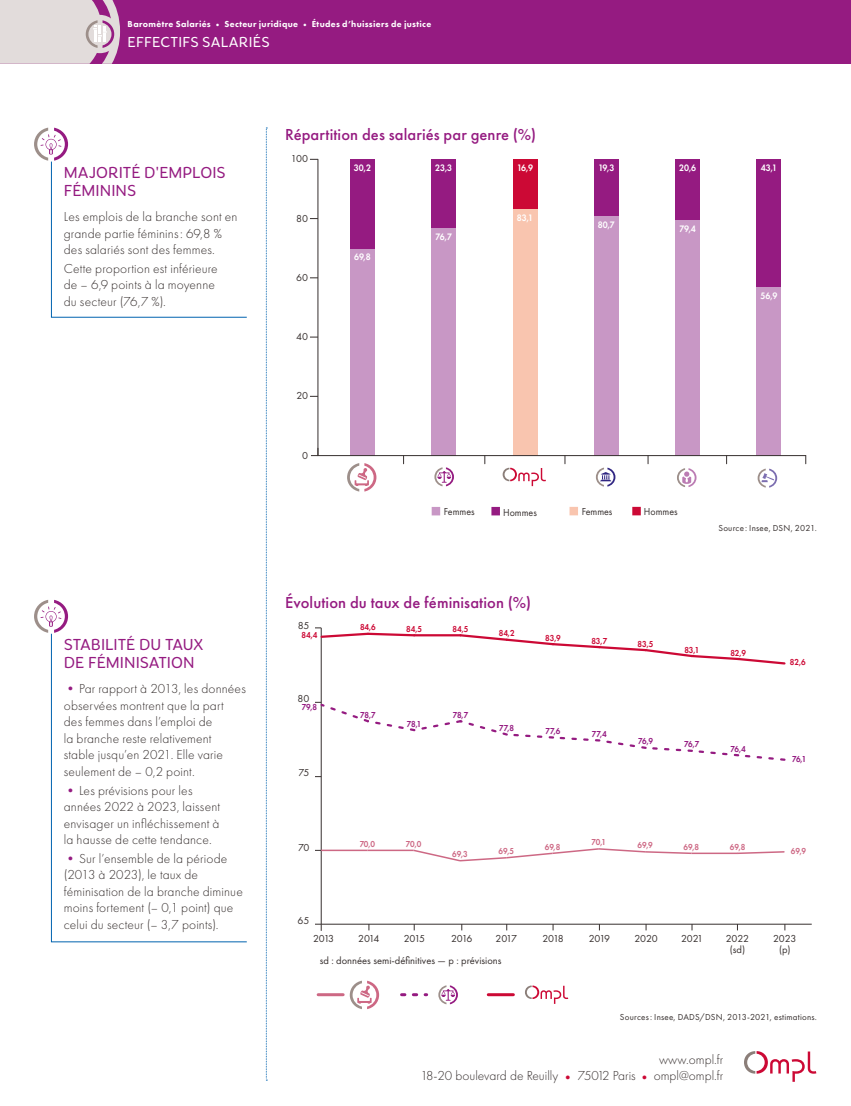
<style>
.page{position:relative;width:851px;height:1106px;background:#fff}
.page>*{position:absolute;margin:0;border:0;box-sizing:border-box;transform-origin:0 0}
.t1{font:500 16.5px "Futura PT";letter-spacing:.005em;color:#951b81}
.t2{font:300 16.5px/18px "Congenial";color:#951b81}
.t3{font:300 15px "Congenial";letter-spacing:.01em;color:#fff}
.t4{font:300 13.5px/16.5px "Futura PT";letter-spacing:.01em;color:#37302f}
.t5{font:10.5px/10.5px "Futura PT";color:#37302f;text-align:center}
.t6{font:10.5px "Futura PT";color:#37302f;scale:.95 1}
.t7{font:600 9.75px "Futura PT";color:#fff;scale:.9 1}
.t8{font:9px "Futura PT";letter-spacing:.025em;color:#37302f}
.t9{font:800 9px "Futura PT";letter-spacing:.035em;color:#fff}
.t10{font:600 9px "Futura PT";letter-spacing:-.035em;color:#951b81;scale:.9 1}
.t11{font:600 9px "Futura PT";color:#cc0935;scale:.9 1}
.t12{font:600 9px "Futura PT";color:#cd6884;scale:.9 1}
.s1{color:#951b81}
.s2{color:#cc0935}
</style>
<div class="page">
<div style="left:0;top:0;width:850px;height:64px;background:#951b81"></div>
<svg style="left:0;top:0;width:120px;height:64px;background:#dbcdd3"></svg>
<svg style="left:266px;top:128px;width:1px;height:952px"></svg>
<svg style="left:744px;top:1051px;width:72px;height:30px"></svg>
<svg style="left:502px;top:468px;width:44px;height:18px"></svg>
<div style="left:431px;top:507px;width:9px;height:8px;background:#c897c5"></div>
<div style="left:491px;top:507px;width:9px;height:8px;background:#951b81"></div>
<div style="left:569px;top:507px;width:9px;height:8px;background:#f9c5af"></div>
<div style="left:632px;top:507px;width:8px;height:8px;background:#cc0935"></div>
<svg style="left:677px;top:468px;width:19px;height:19px"></svg>
<div style="left:350px;top:159px;width:24px;height:90px;background:#951b81"></div>
<div style="left:431px;top:159px;width:25px;height:69px;background:#951b81"></div>
<div style="left:512px;top:159px;width:25px;height:51px;background:#cc0935"></div>
<div style="left:594px;top:159px;width:24px;height:58px;background:#951b81"></div>
<div style="left:675px;top:159px;width:24px;height:61px;background:#951b81"></div>
<div style="left:756px;top:159px;width:25px;height:128px;background:#951b81"></div>
<div style="left:350px;top:249px;width:24px;height:207px;background:#c897c5"></div>
<div style="left:431px;top:228px;width:25px;height:228px;background:#c897c5"></div>
<div style="left:512px;top:210px;width:25px;height:246px;background:#f9c5af"></div>
<div style="left:594px;top:217px;width:24px;height:239px;background:#c897c5"></div>
<div style="left:675px;top:220px;width:24px;height:236px;background:#c897c5"></div>
<div style="left:756px;top:287px;width:25px;height:169px;background:#c897c5"></div>
<svg style="left:347px;top:463px;width:29px;height:28px"></svg>
<svg style="left:757px;top:468px;width:20px;height:19px"></svg>
<hr style="left:318px;top:455px;width:487px;height:1px;background:#37302f">
<hr style="left:317px;top:159px;width:1px;height:296px;background:#37302f">
<svg style="left:311px;top:448px;width:7px;height:8px"></svg>
<svg style="left:434px;top:467px;width:20px;height:19px"></svg>
<svg style="left:595px;top:467px;width:20px;height:19px"></svg>
<hr style="left:315px;top:924px;width:496px;height:1px;background:#37302f">
<hr style="left:321px;top:628px;width:1px;height:296px;background:#37302f">
<svg style="left:315px;top:702px;width:471px;height:60px"></svg>
<svg style="left:458px;top:634px;width:328px;height:31px"></svg>
<hr style="left:414px;top:634px;width:46px;height:2px;background:#cc0935">
<svg style="left:315px;top:627px;width:101px;height:12px"></svg>
<svg style="left:350px;top:980px;width:29px;height:29px"></svg>
<svg style="left:736px;top:851px;width:49px;height:4px"></svg>
<hr style="left:691px;top:852px;width:46px;height:2px;background:#cd6884">
<svg style="left:412px;top:848px;width:280px;height:14px"></svg>
<hr style="left:367px;top:849px;width:46px;height:2px;background:#cd6884">
<hr style="left:321px;top:849px;width:46px;height:2px;background:#cd6884">
<hr style="left:318px;top:993px;width:25px;height:3px;background:#cd6884">
<svg style="left:401px;top:993px;width:25px;height:3px"></svg>
<hr style="left:488px;top:993px;width:25px;height:3px;background:#cc0935">
<svg style="left:525px;top:985px;width:43px;height:18px"></svg>
<svg style="left:438px;top:985px;width:20px;height:19px"></svg>
<svg style="left:34px;top:600px;width:34px;height:33px"></svg>
<svg style="left:34px;top:128px;width:213px;height:190px"></svg>
<svg style="left:51px;top:633px;width:196px;height:309px"></svg>
<p class="t9" style="left:128px;top:18px;width:305px">Baromètre Salariés • Secteur juridique • Études d’huissiers de justice</p>
<p class="t3" style="left:128px;top:33px;width:143px">EFFECTIFS SALARIÉS</p>
<p class="t2" style="left:64px;top:164px;width:163px">MAJORITÉ D'EMPLOIS<br>FÉMININS</p>
<p class="t4" style="left:64px;top:209px;width:175px">Les emplois de la branche sont en grande partie féminins: 69,8 % des salariés sont des femmes.</p>
<p class="t4" style="left:64px;top:260px;width:155px">Cette proportion est inférieure de – 6,9 points à la moyenne du secteur (76,7 %).</p>
<p class="t2" style="left:64px;top:636px;width:141px">STABILITÉ DU TAUX<br>DE FÉMINISATION</p>
<p class="t4" style="left:64px;top:681px;width:183px"><span class="s1">•</span>Par rapport à 2013, les données observées montrent que la part<br>des femmes dans l’emploi de<br>la branche reste relativement<br>stable jusqu’en 2021. Elle varie seulement de – 0,2 point.</p>
<p class="t4" style="left:64px;top:782px;width:158px"><span class="s1">•</span>Les prévisions pour les années 2022 à 2023, laissent envisager un infléchissement à la hausse de cette tendance.</p>
<p class="t4" style="left:64px;top:850px;width:180px"><span class="s1">•</span>Sur l’ensemble de la période (2013 à 2023), le taux de féminisation de la branche diminue moins fortement (– 0,1 point) que celui du secteur (– 3,7 points).</p>
<p class="t1" style="left:285px;top:125px;width:252px">Répartition des salariés par genre (%)</p>
<p class="t5" style="left:291px;top:154px;width:19px">100</p>
<p class="t5" style="left:296px;top:213px;width:13px">80</p>
<p class="t5" style="left:296px;top:272px;width:13px">60</p>
<p class="t5" style="left:296px;top:331px;width:13px">40</p>
<p class="t5" style="left:296px;top:390px;width:13px">20</p>
<p class="t5" style="left:302px;top:450px;width:7px">0</p>
<p class="t7" style="left:354px;top:161px;width:21px">30,2</p>
<p class="t7" style="left:435px;top:161px;width:20px">23,3</p>
<p class="t7" style="left:517px;top:161px;width:19px">16,9</p>
<p class="t7" style="left:598px;top:161px;width:19px">19,3</p>
<p class="t7" style="left:679px;top:161px;width:21px">20,6</p>
<p class="t7" style="left:760px;top:161px;width:20px">43,1</p>
<p class="t7" style="left:354px;top:251px;width:20px">69,8</p>
<p class="t7" style="left:435px;top:230px;width:20px">76,7</p>
<p class="t7" style="left:517px;top:212px;width:20px">83,1</p>
<p class="t7" style="left:597px;top:219px;width:21px">80,7</p>
<p class="t7" style="left:679px;top:222px;width:20px">79,4</p>
<p class="t7" style="left:760px;top:289px;width:20px">56,9</p>
<p class="t6" style="left:444px;top:505px;width:34px">Femmes</p>
<p class="t6" style="left:503px;top:506px;width:37px">Hommes</p>
<p class="t6" style="left:581px;top:505px;width:34px">Femmes</p>
<p class="t6" style="left:643px;top:506px;width:37px">Hommes</p>
<p class="t8" style="left:718px;top:522px;width:100px">Source: Insee, DSN, 2021.</p>
<p class="t1" style="left:285px;top:592px;width:247px">Évolution du taux de féminisation (%)</p>
<p class="t5" style="left:298px;top:620px;width:13px">85</p>
<p class="t11" style="left:301px;top:629px;width:19px">84,4</p>
<p class="t11" style="left:360px;top:621px;width:19px">84,6</p>
<p class="t11" style="left:406px;top:623px;width:19px">84,5</p>
<p class="t11" style="left:452px;top:623px;width:19px">84,5</p>
<p class="t11" style="left:498px;top:627px;width:19px">84,2</p>
<p class="t11" style="left:545px;top:632px;width:19px">83,9</p>
<p class="t5" style="left:297px;top:693px;width:13px">80</p>
<p class="t10" style="left:302px;top:701px;width:18px">79,8</p>
<p class="t5" style="left:298px;top:767px;width:13px">75</p>
<p class="t10" style="left:360px;top:709px;width:19px">78,7</p>
<p class="t10" style="left:407px;top:718px;width:18px">78,1</p>
<p class="t10" style="left:452px;top:709px;width:19px">78,7</p>
<p class="t10" style="left:499px;top:722px;width:18px">77,8</p>
<p class="t10" style="left:545px;top:725px;width:18px">77,6</p>
<p class="t5" style="left:298px;top:842px;width:13px">70</p>
<p class="t5" style="left:297px;top:915px;width:13px">65</p>
<p class="t12" style="left:359px;top:838px;width:19px">70,0</p>
<p class="t12" style="left:406px;top:838px;width:19px">70,0</p>
<p class="t12" style="left:452px;top:848px;width:19px">69,3</p>
<p class="t12" style="left:498px;top:845px;width:19px">69,5</p>
<p class="t12" style="left:544px;top:841px;width:19px">69,8</p>
<p class="t11" style="left:591px;top:635px;width:19px">83,7</p>
<p class="t11" style="left:637px;top:638px;width:19px">83,5</p>
<p class="t10" style="left:591px;top:728px;width:18px">77,4</p>
<p class="t10" style="left:638px;top:736px;width:18px">76,9</p>
<p class="t11" style="left:684px;top:644px;width:18px">83,1</p>
<p class="t11" style="left:730px;top:647px;width:19px">82,9</p>
<p class="t10" style="left:684px;top:738px;width:19px">76,7</p>
<p class="t10" style="left:730px;top:743px;width:19px">76,4</p>
<p class="t12" style="left:591px;top:836px;width:18px">70,1</p>
<p class="t12" style="left:637px;top:839px;width:19px">69,9</p>
<p class="t12" style="left:683px;top:841px;width:19px">69,8</p>
<p class="t12" style="left:729px;top:841px;width:19px">69,8</p>
<p class="t11" style="left:789px;top:656px;width:19px">82,6</p>
<p class="t10" style="left:791px;top:753px;width:18px">76,1</p>
<p class="t12" style="left:790px;top:845px;width:19px">69,9</p>
<p class="t5" style="left:313px;top:933px;width:23px">2013</p>
<p class="t5" style="left:358px;top:933px;width:23px">2014</p>
<p class="t5" style="left:404px;top:933px;width:23px">2015</p>
<p class="t5" style="left:451px;top:933px;width:23px">2016</p>
<p class="t5" style="left:495px;top:933px;width:23px">2017</p>
<p class="t5" style="left:542px;top:933px;width:23px">2018</p>
<p class="t5" style="left:588px;top:933px;width:23px">2019</p>
<p class="t5" style="left:634px;top:933px;width:25px">2020</p>
<p class="t5" style="left:681px;top:933px;width:24px">2021</p>
<p class="t5" style="left:319px;top:954px;width:183px">sd : données semi-définitives — p : prévisions</p>
<p class="t5" style="left:725px;top:933px;width:25px">2022 (sd)</p>
<p class="t5" style="left:773px;top:933px;width:25px">2023 (p)</p>
<p class="t8" style="left:620px;top:1011px;width:198px">Sources: Insee, DADS/DSN, 2013-2021, estimations.</p>
<p class="t4" style="left:420px;top:1051px;width:304px;text-align:right">www.ompl.fr<br>18-20 boulevard de Reuilly <span class="s2">•</span> 75012 Paris <span class="s2">•</span> ompl@ompl.fr</p>
</div>
